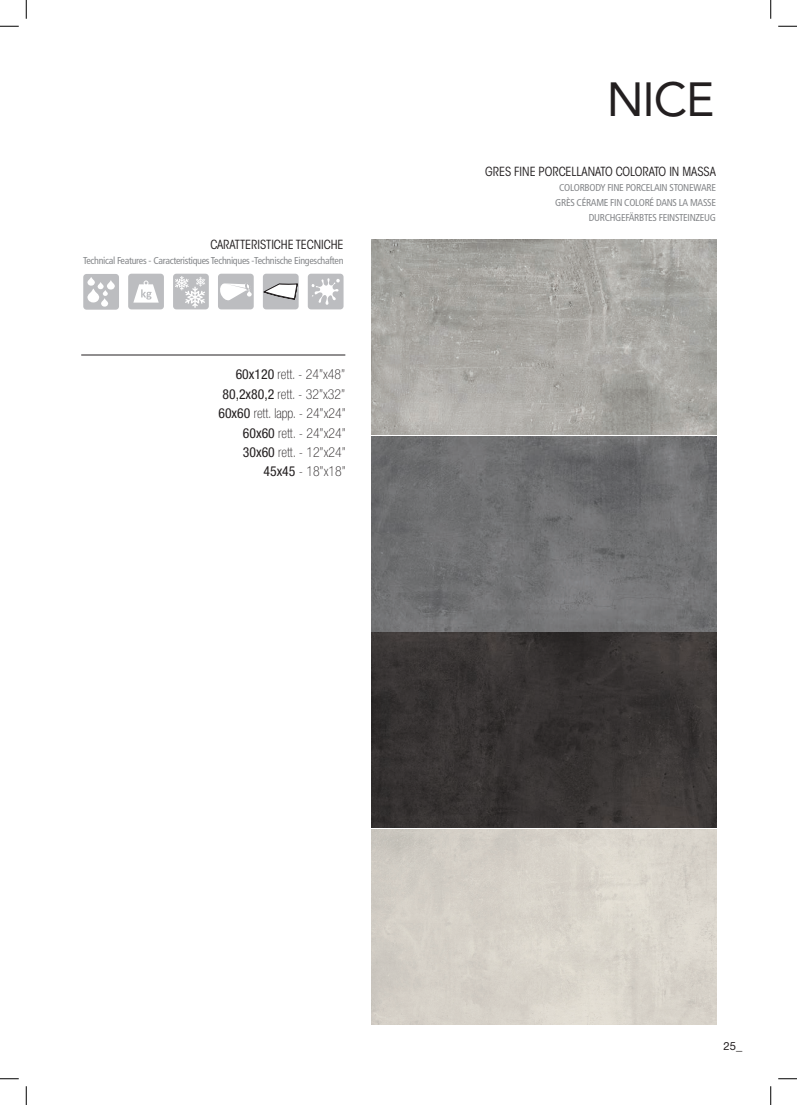
<style>
.page{position:relative;width:797px;height:1105px;background:#fff}
.page>*{position:absolute;margin:0;border:0;box-sizing:border-box;transform-origin:0 0}
.t1{font:47.5px "Avenir LT Std";color:#231f20}
.t2{font:100 condensed 13.75px/19.4px "Helvetica Neue LT Std";color:#231f20;text-align:right}
.t3{font:condensed 12.5px "ITC Avant Garde Std";color:#231f20}
.t4{font:11.25px "Helvetica Neue LT Std";color:#231f20}
.t5{font:condensed 10px/14.8px "Frutiger LT Std";letter-spacing:-.03em;color:#86888b;text-align:right}
.s1{font-weight:400}
.s2{font-family:"Avenir LT Std";font-size:12.5px}
</style>
<div class="page">
<img style="left:372px;top:633px;width:344px;height:391px">
<img style="left:372px;top:240px;width:344px;height:391px">
<hr style="left:81px;top:355px;width:264px;height:1px;background:#231f20">
<div style="left:83px;top:274px;width:36px;height:36px;background:#bcbdc0;border-radius:3px"></div>
<svg style="left:87px;top:277px;width:28px;height:30px"></svg>
<div style="left:173px;top:274px;width:36px;height:35px;background:#bcbdc0;border-radius:3px"></div>
<svg style="left:175px;top:276px;width:30px;height:32px"></svg>
<div style="left:218px;top:274px;width:36px;height:35px;background:#bcbdc0;border-radius:3px"></div>
<svg style="left:220px;top:283px;width:32px;height:18px"></svg>
<div style="left:128px;top:274px;width:36px;height:35px;background:#bcbdc0;border-radius:3px"></div>
<svg style="left:133px;top:280px;width:26px;height:23px"></svg>
<div style="left:308px;top:274px;width:35px;height:35px;background:#bcbdc0;border-radius:3px"></div>
<svg style="left:311px;top:278px;width:29px;height:27px"></svg>
<div style="left:263px;top:274px;width:35px;height:35px;background:#bcbdc0;border-radius:3px"></div>
<svg style="left:264px;top:283px;width:33px;height:17px"></svg>
<svg style="left:0;top:25px;width:19px;height:2px"></svg>
<svg style="left:778px;top:25px;width:19px;height:2px"></svg>
<svg style="left:0;top:1078px;width:19px;height:1px"></svg>
<svg style="left:778px;top:1078px;width:19px;height:1px"></svg>
<svg style="left:25px;top:0;width:2px;height:19px"></svg>
<svg style="left:25px;top:1086px;width:2px;height:19px"></svg>
<svg style="left:770px;top:0;width:1px;height:19px"></svg>
<svg style="left:770px;top:1086px;width:1px;height:19px"></svg>
<p class="t3" style="left:210px;top:237px;width:135px">CARATTERISTICHE TECNICHE</p>
<p class="t5" style="left:83px;top:253px;width:262px">Technical Features - Caracteristiques Techniques -Technische Eingeschaften</p>
<h2 class="t2" style="left:236px;top:365px;width:111px"><span class="s1">60x120</span> rett. - 24”x48”</h2>
<h2 class="t2" style="left:222px;top:384px;width:124px"><span class="s1">80,2x80,2</span> rett. - 32”x32”</h2>
<h2 class="t2" style="left:218px;top:403px;width:129px"><span class="s1">60x60</span> rett. lapp. - 24”x24”</h2>
<h2 class="t2" style="left:243px;top:423px;width:104px"><span class="s1">60x60</span> rett. - 24”x24”</h2>
<h2 class="t2" style="left:243px;top:442px;width:104px"><span class="s1">30x60</span> rett. - 12”x24”<br><span class="s1">45x45</span> - 18”x18”</h2>
<h1 class="t1" style="left:607px;top:72px;width:109px">NICE</h1>
<p class="t3" style="left:485px;top:164px;width:232px">GRES FINE PORCELLANATO COLORATO IN MASSA</p>
<p class="t5" style="left:555px;top:180px;width:162px">COLORBODY FINE PORCELAIN STONEWARE<br>GRÈS CÉRAME FIN COLORÉ DANS LA MASSE<br>DURCHGEFÄRBTES FEINSTEINZEUG</p>
<p class="t4" style="left:723px;top:1040px;width:20px">25<span class="s2">_</span></p>
</div>
